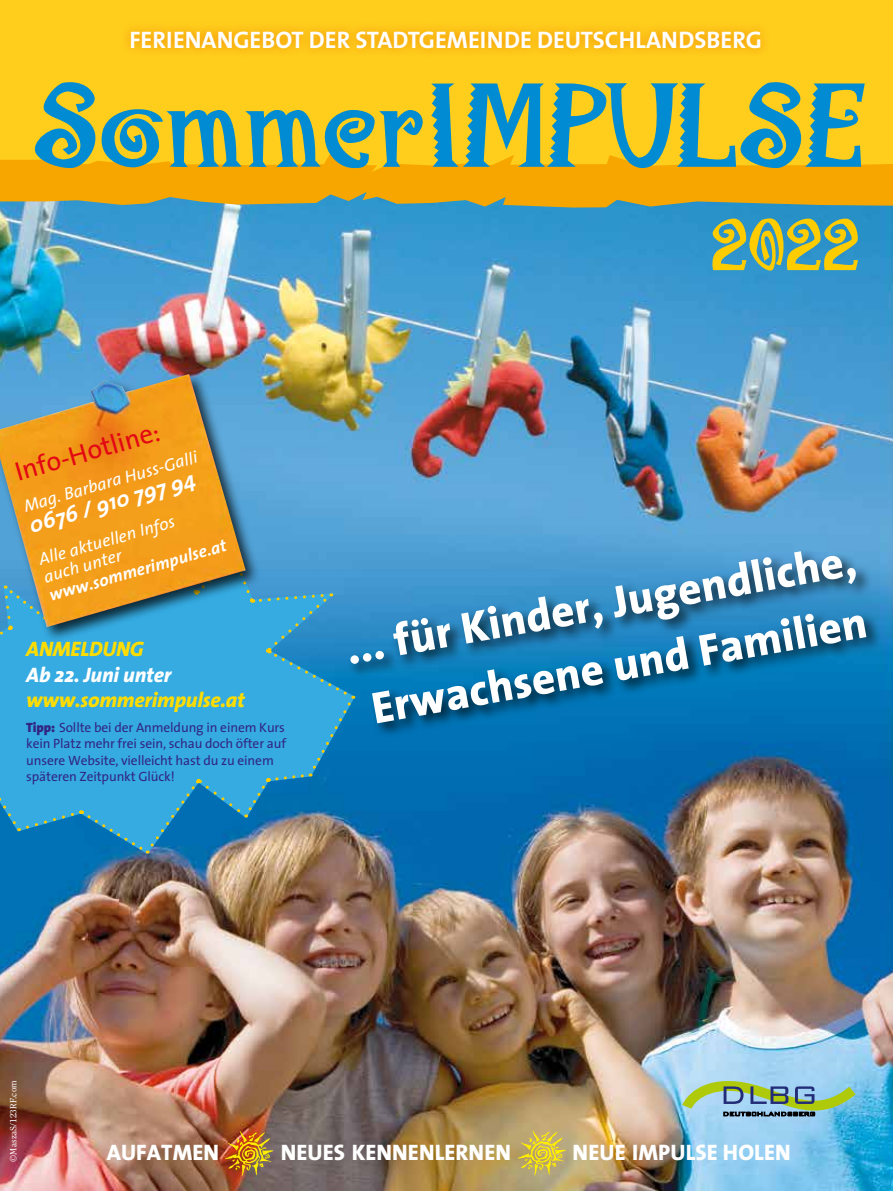
<style>
.page{position:relative;width:893px;height:1191px;background:#fff}
.page>*{position:absolute;margin:0;border:0;box-sizing:border-box;transform-origin:0 0}
.t1{font:700 135px "Mambo";color:#008bd2}
.t2{font:700 82.5px "Mambo";color:#fc0}
.t3{font:800 45px/63px "The Sans";color:#fff;text-align:center}
.t4{font:27px "The Sans";color:#e30613}
.t5{font:700 24px "The Sans";color:#fff}
.t6{font:800 22.5px "The Sans";letter-spacing:.005em;color:#fff}
.t7{font:italic 700 22.5px "The Sans";color:#fff}
.t8{font:italic 800 21px "The Sans";letter-spacing:-.01em;color:#fd0}
.t9{font:italic 800 21px "The Sans";letter-spacing:-.01em;color:#fff}
.t10{font:italic 17.25px/18px "The Sans";color:#fff}
.t11{font:italic 700 17.25px "The Sans";color:#fff}
.t12{font:13.5px/16.2px "The Sans";letter-spacing:-.01em;color:#312783}
.t13{font:9px "Clearface";letter-spacing:.025em;color:#fff}
.s1{font-weight:900}
</style>
<div class="page">
<img style="left:0;top:207px;width:893px;height:984px">
<svg style="left:0;top:172px;width:893px;height:35px;background:#e0a417"></svg>
<div style="left:0;top:0;width:893px;height:172px;background:#ffcd1c"></div>
<div style="left:121px;top:22px;width:648px;height:36px;background:#ef7d00;opacity:.75"></div>
<svg style="left:682px;top:1080px;width:173px;height:36px;background:#8fb6a1"></svg>
<svg style="left:0;top:554px;width:355px;height:300px;background:#339dd1"></svg>
<div style="left:0;top:371px;width:261px;height:271px;background:#000;opacity:.75"></div>
<img style="left:0;top:374px;width:246px;height:253px">
<img style="left:225px;top:1128px;width:48px;height:51px">
<svg style="left:518px;top:1127px;width:48px;height:51px;background:#c8b55b"></svg>
<div style="left:347px;top:548px;width:535px;height:191px;background:#000;opacity:.75"></div>
<h3 class="t5" style="left:129px;top:20px;width:634px">FERIENANGEBOT DER STADTGEMEINDE DEUTSCHLANDSBERG</h3>
<h1 class="t1" style="left:32px;top:62px;width:834px">SommerIMPULSE</h1>
<h3 class="t4" style="left:9px;top:450px;width:151px;rotate:-16deg">Info-Hotline:</h3>
<p class="t10" style="left:22px;top:497px;width:181px;rotate:-16deg">Mag. Barbara Huss-Galli</p>
<h3 class="t7" style="left:25px;top:507px;width:173px;rotate:-16deg">0676 / 910 797 94</h3>
<p class="t10" style="left:37px;top:550px;width:142px;rotate:-16deg">Alle aktuellen Infos auch unter</p>
<p class="t11" style="left:46px;top:581px;width:185px;rotate:-16deg">www.sommerimpulse.at</p>
<h3 class="t8" style="left:26px;top:631px;width:119px">ANMELDUNG</h3>
<h3 class="t9" style="left:26px;top:657px;width:147px">Ab 22. Juni unter</h3>
<h3 class="t8" style="left:26px;top:682px;width:220px">www.sommerimpulse.at</h3>
<p class="t12" style="left:26px;top:719px;width:261px"><span class="s1">Tipp:</span> Sollte bei der Anmeldung in einem Kurs kein Platz mehr frei sein, schau doch öfter auf unsere Website, vielleicht hast du zu einem späteren Zeitpunkt Glück!</p>
<h2 class="t2" style="left:709px;top:206px;width:150px">2022</h2>
<h3 class="t3" style="left:341px;top:617px;width:518px;rotate:-10deg">... für Kinder, Jugendliche,<br>Erwachsene und Familien</h3>
<p class="t13" style="left:8px;top:1162px;width:83px;rotate:-90deg">©MaszaS/123RF.com</p>
<h3 class="t6" style="left:107px;top:1133px;width:114px">AUFATMEN</h3>
<h3 class="t6" style="left:281px;top:1133px;width:232px">NEUES KENNENLERNEN</h3>
<h3 class="t6" style="left:573px;top:1133px;width:220px">NEUE IMPULSE HOLEN</h3>
</div>
